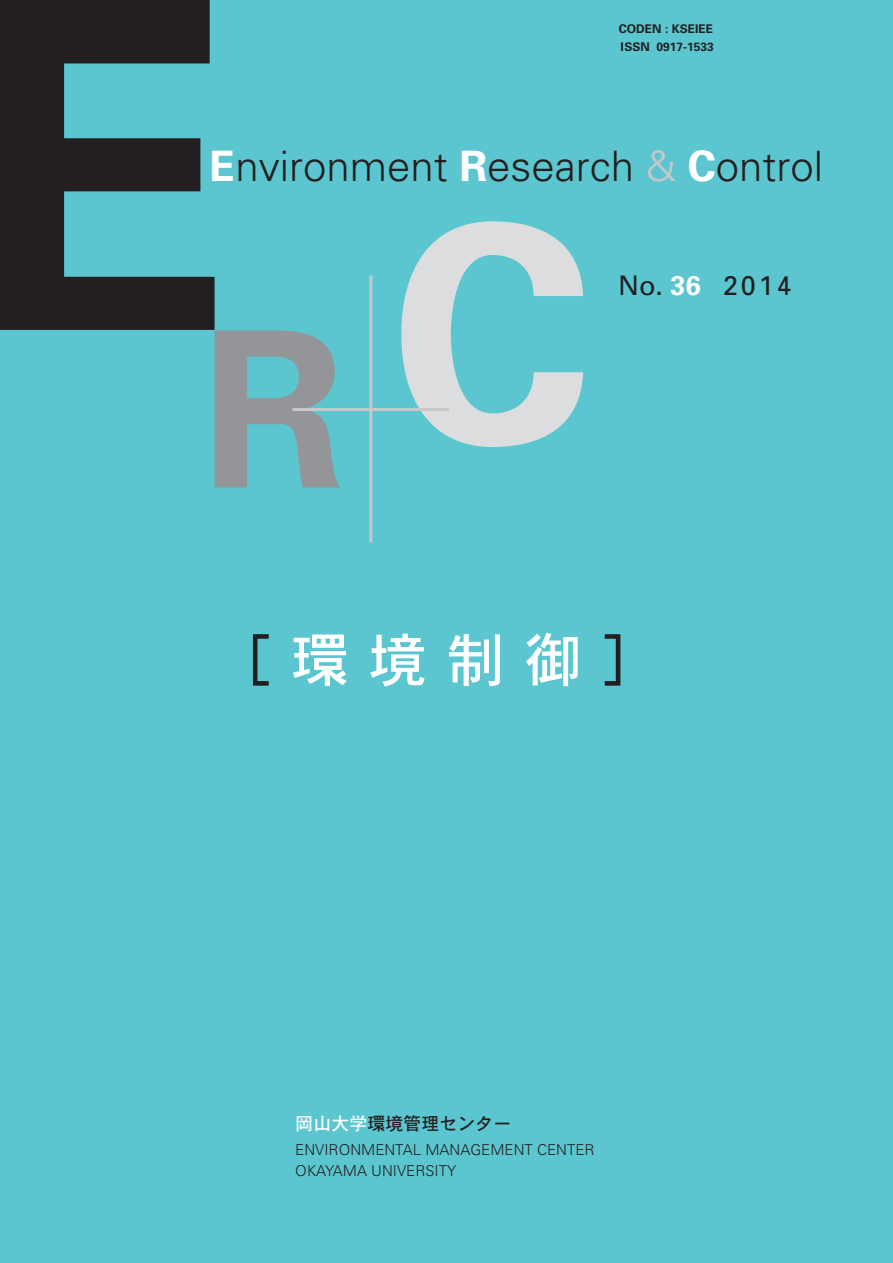
<style>
.page{position:relative;width:893px;height:1263px;background:#5bc6cf}
.page>*{position:absolute;margin:0;border:0;box-sizing:border-box;transform-origin:0 0}
.t1{font:58.5px "DFPHS Gothic CID W5";color:#fff}
.t2{font:300 42px "Univers";color:#231f20}
.t3{font:27px "Univers";letter-spacing:.1em;color:#231f20}
.t4{font:18px "DFPHS Gothic CID W5";color:#231f20}
.t5{font:300 15px/21px "Univers";color:#231f20}
.t6{font:700 12px/18px "Univers";color:#231f20}
.s1{font-weight:700;color:#fff}
.s2{color:#c7c8ca}
.s3{color:#231f20}
.s4{color:#fff}
</style>
<div class="page">
<svg style="left:0;top:0;width:215px;height:330px;fill:#231f20"></svg>
<svg style="left:215px;top:330px;width:125px;height:157px"></svg>
<svg style="left:401px;top:221px;width:182px;height:226px"></svg>
<hr style="left:293px;top:408px;width:156px;height:3px;background:#c7c8ca">
<hr style="left:369px;top:275px;width:3px;height:267px;background:#c7c8ca">
<p class="t6" style="left:619px;top:19px;width:96px">CODEN : KSEIEE<br>ISSN 0917-1533</p>
<h2 class="t2" style="left:210px;top:141px;width:615px"><span class="s1">E</span>nvironment <span class="s1">R</span>esearch <span class="s2">&amp;</span> <span class="s1">C</span>ontrol</h2>
<h3 class="t3" style="left:618px;top:268px;width:175px">No. <span class="s1">36</span> 2014</h3>
<h1 class="t1" style="left:213px;top:628px;width:450px"><span class="s3">［</span> 環 境 制 御 <span class="s3">］</span></h1>
<p class="t4" style="left:295px;top:1114px;width:217px"><span class="s4">岡山大学</span>環境管理センター</p>
<p class="t5" style="left:295px;top:1139px;width:301px">ENVIRONMENTAL MANAGEMENT CENTER<br>OKAYAMA UNIVERSITY</p>
</div>
